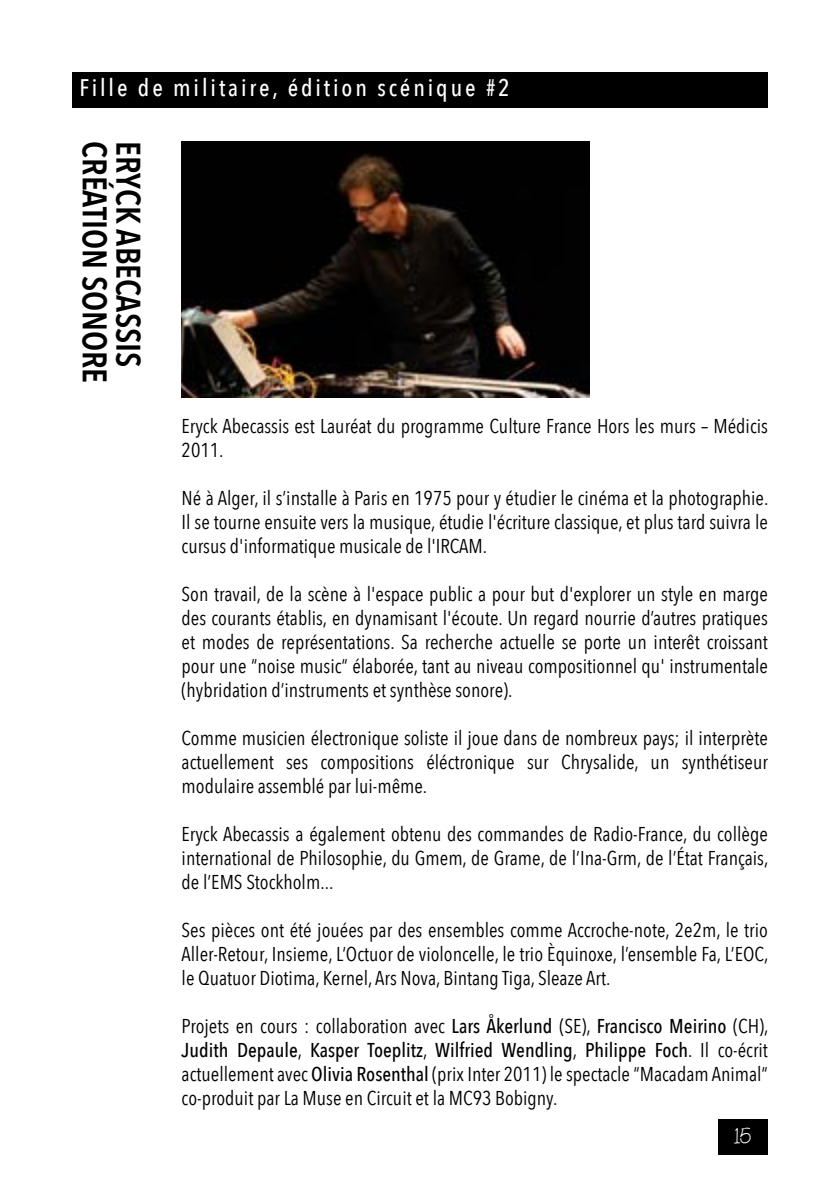
<style>
.page{position:relative;width:840px;height:1191px;background:#fff}
.page>*{position:absolute;margin:0;border:0;box-sizing:border-box;transform-origin:0 0}
.t1{font:600 34px "Avenir Next Condensed";color:#000}
.t2{font:500 24px "Avenir Next Condensed";letter-spacing:.12em;color:#fff}
.t3{font:20px/24px "Avenir Next Condensed";color:#000;text-align:justify}
.t4{font:20px "Buttercake";color:#fff}
.s1{font-weight:500}
</style>
<div class="page">
<img style="left:181px;top:141px;width:408px;height:256px">
<div style="left:717px;top:1119px;width:50px;height:35px;background:#000"></div>
<div style="left:72px;top:72px;width:695px;height:35px;background:#000"></div>
<p class="t2" style="left:79px;top:73px;width:431px">Fille de militaire, édition scénique #2</p>
<h1 class="t1" style="left:124px;top:141px;width:243px;rotate:90deg">CRÉATION SONORE</h1>
<h1 class="t1" style="left:158px;top:141px;width:228px;rotate:90deg">ERYCK ABECASSIS</h1>
<p class="t3" style="left:181px;top:413px;width:587px">Eryck Abecassis est Lauréat du programme Culture France Hors les murs – Médicis<br>2011.</p>
<p class="t3" style="left:181px;top:485px;width:588px">Né à Alger, il s’installe à Paris en 1975 pour y étudier le cinéma et la photographie.<br>Il se tourne ensuite vers la musique, étudie l'écriture classique, et plus tard suivra le cursus d'informatique musicale de l'IRCAM.</p>
<p class="t3" style="left:181px;top:581px;width:587px">Son travail, de la scène à l'espace public a pour but d'explorer un style en marge des courants établis, en dynamisant l'écoute. Un regard nourrie d’autres pratiques et modes de représentations. Sa recherche actuelle se porte un interêt croissant pour une “noise music“ élaborée, tant au niveau compositionnel qu' instrumentale (hybridation d’instruments et synthèse sonore).</p>
<p class="t3" style="left:181px;top:725px;width:587px">Comme musicien électronique soliste il joue dans de nombreux pays; il interprète actuellement ses compositions éléctronique sur Chrysalide, un synthétiseur modulaire assemblé par lui-même.</p>
<p class="t3" style="left:181px;top:821px;width:588px">Eryck Abecassis a également obtenu des commandes de Radio-France, du collège international de Philosophie, du Gmem, de Grame, de l’Ina-Grm, de l’État Français, de l’EMS Stockholm...</p>
<p class="t3" style="left:181px;top:917px;width:588px">Ses pièces ont été jouées par des ensembles comme Accroche-note, 2e2m, le trio Aller-Retour, Insieme, L’Octuor de violoncelle, le trio Èquinoxe, l’ensemble Fa, L’EOC, le Quatuor Diotima, Kernel, Ars Nova, Bintang Tiga, Sleaze Art.</p>
<p class="t3" style="left:181px;top:1013px;width:588px">Projets en cours : collaboration avec <span class="s1">Lars Åkerlund</span> (SE), <span class="s1">Francisco Meirino</span> (CH), <span class="s1">Judith Depaule</span>, <span class="s1">Kasper Toeplitz</span>, <span class="s1">Wilfried Wendling</span>, <span class="s1">Philippe Foch</span>. Il co-écrit actuellement avec <span class="s1">Olivia Rosenthal</span> (prix Inter 2011) le spectacle “Macadam Animal“ co-produit par La Muse en Circuit et la MC93 Bobigny.</p>
<p class="t4" style="left:733px;top:1124px;width:19px">15</p>
</div>
